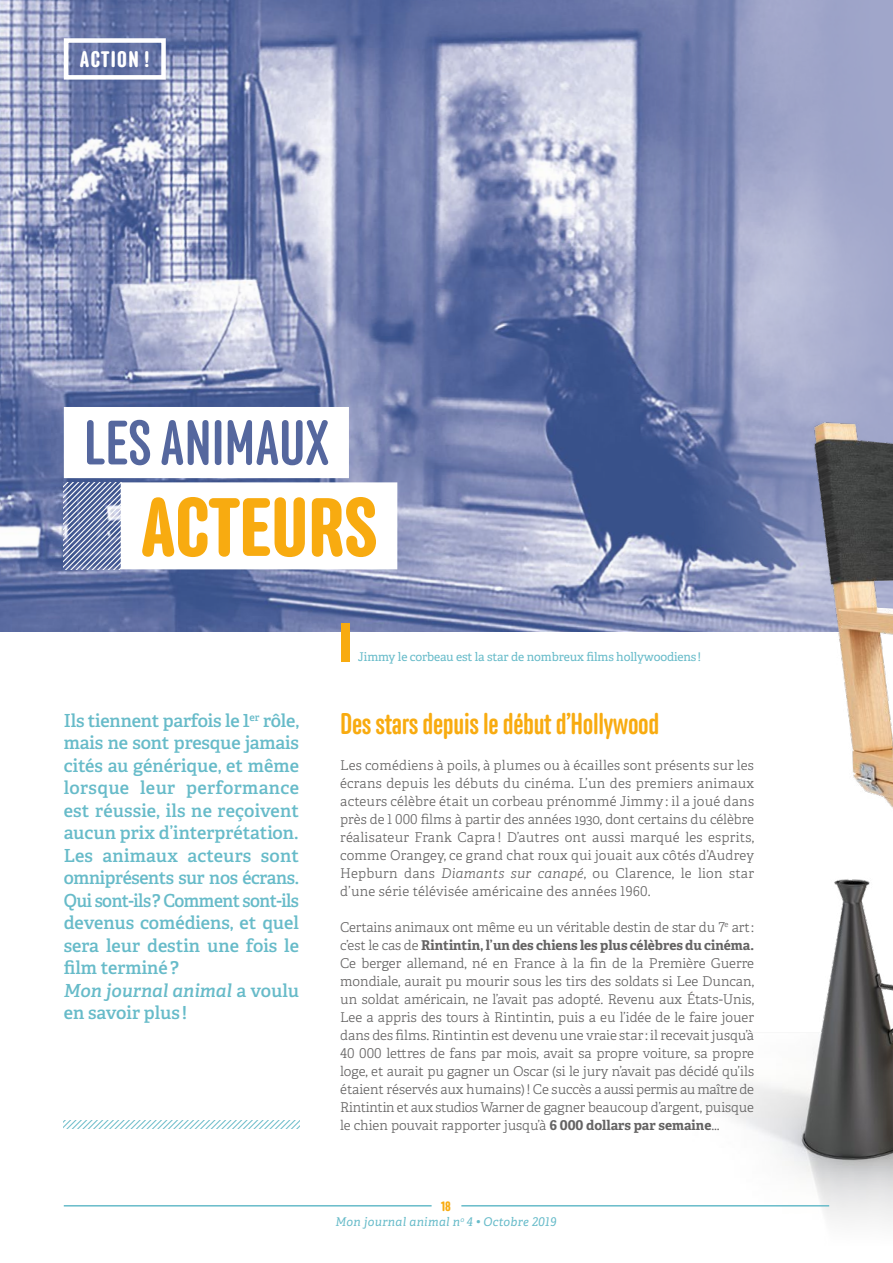
<style>
.page{position:relative;width:893px;height:1263px;background:#fff}
.page>*{position:absolute;margin:0;border:0;box-sizing:border-box;transform-origin:0 0}
.t1{font:600 82.5px "Anchor";color:#f8ab10}
.t2{font:500 62.55px "Anchor";color:#55679e}
.t3{font:500 30px "Anchor";letter-spacing:-.01em;color:#f8ab10}
.t4{font:600 22.5px "Anchor";letter-spacing:.06em;color:#fff}
.t5{font:600 18px/22.5px "Adelle";color:#67bbc9}
.t6{font:300 13.5px/18px "Adelle";color:#646363;text-align:justify}
.t7{font:600 13.5px "Anchor";color:#f8ab10}
.t8{font:12px "Adelle";letter-spacing:-.01em;color:#67bbc9}
.t9{font:italic 12px "Adelle";letter-spacing:.03em;color:#67bbc9}
.s1{font-style:italic}
.s2{font-weight:700}
</style>
<div class="page">
<img style="left:0;top:0;width:893px;height:631px">
<img style="left:616px;top:327px;width:277px;height:895px">
<div style="left:64px;top:38px;width:102px;height:42px;border:4px solid #fff"></div>
<div style="left:121px;top:482px;width:276px;height:87px;background:#fff"></div>
<div style="left:64px;top:407px;width:285px;height:71px;background:#fff"></div>
<svg style="left:64px;top:482px;width:58px;height:87px;background:#8592b7"></svg>
<hr style="left:64px;top:1205px;width:368px;height:1px;background:#67bbc9">
<hr style="left:461px;top:1205px;width:368px;height:1px;background:#67bbc9">
<div style="left:341px;top:623px;width:8px;height:38px;background:#f8ab10"></div>
<svg style="left:64px;top:1120px;width:235px;height:9px"></svg>
<h3 class="t4" style="left:80px;top:46px;width:71px">ACTION !</h3>
<h2 class="t2" style="left:84px;top:407px;width:247px">LES ANIMAUX</h2>
<h1 class="t1" style="left:141px;top:480px;width:238px">ACTEURS</h1>
<p class="t5" style="left:64px;top:709px;width:237px">Ils tiennent parfois le 1<sup>er</sup> rôle, mais ne sont presque jamais cités au générique, et même lorsque leur performance est réussie, ils ne reçoivent aucun prix d’interprétation.<br>Les animaux acteurs sont omniprésents sur nos écrans.<br>Qui sont-ils? Comment sont-ils devenus comédiens, et quel sera leur destin une fois le film terminé?<br><span class="s1">Mon journal animal</span> a voulu en savoir plus !</p>
<p class="t8" style="left:358px;top:650px;width:344px">Jimmy le corbeau est la star de nombreux films hollywoodiens!</p>
<h3 class="t3" style="left:340px;top:706px;width:321px">Des stars depuis le début d’Hollywood</h3>
<p class="t6" style="left:340px;top:756px;width:415px">Les comédiens à poils, à plumes ou à écailles sont présents sur les écrans depuis les débuts du cinéma. L’un des premiers animaux acteurs célèbre était un corbeau prénommé Jimmy : il a joué dans près de 1 000 films à partir des années 1930, dont certains du célèbre réalisateur Frank Capra ! D’autres ont aussi marqué les esprits, comme Orangey, ce grand chat roux qui jouait aux côtés d’Audrey Hepburn dans <span class="s1">Diamants sur canapé</span>, ou Clarence, le lion star d’une série télévisée américaine des années 1960.</p>
<p class="t6" style="left:340px;top:918px;width:415px">Certains animaux ont même eu un véritable destin de star du 7<sup>e</sup> art : c’est le cas de <span class="s2">Rintintin, l’un des chiens les plus célèbres du cinéma.<br></span>Ce berger allemand, né en France à la fin de la Première Guerre mondiale, aurait pu mourir sous les tirs des soldats si Lee Duncan, un soldat américain, ne l’avait pas adopté. Revenu aux États-Unis, Lee a appris des tours à Rintintin, puis a eu l’idée de le faire jouer dans des films. Rintintin est devenu une vraie star : il recevait jusqu’à 40 000 lettres de fans par mois, avait sa propre voiture, sa propre loge, et aurait pu gagner un Oscar (si le jury n’avait pas décidé qu’ils étaient réservés aux humains)! Ce succès a aussi permis au maître de Rintintin et aux studios Warner de gagner beaucoup d’argent, puisque le chien pouvait rapporter jusqu’à <span class="s2">6 000 dollars par semaine</span>...</p>
<p class="t7" style="left:441px;top:1199px;width:11px">18</p>
<p class="t9" style="left:335px;top:1214px;width:222px">Mon journal animal n<sup>o</sup> 4 • Octobre 2019</p>
</div>
